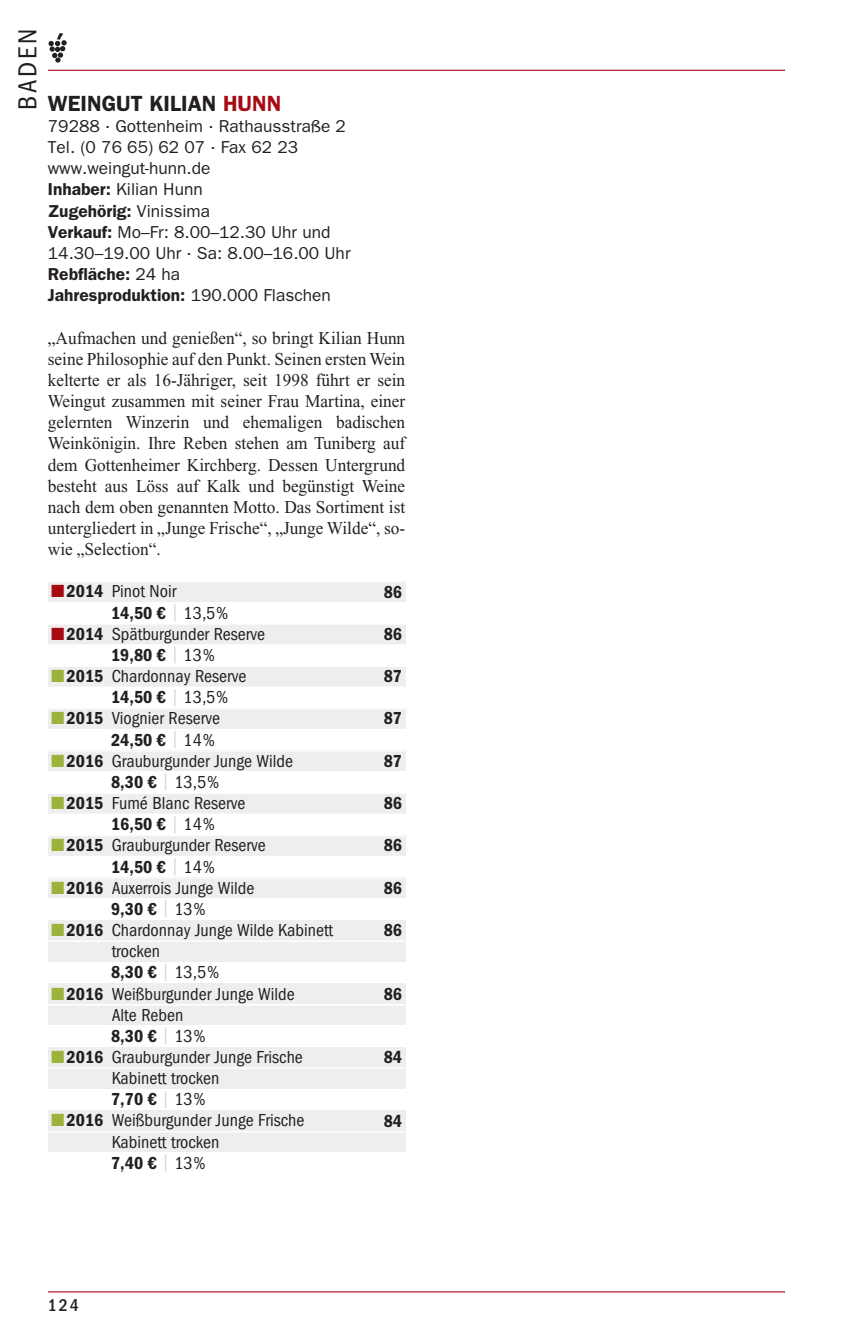
<style>
.page{position:relative;width:868px;height:1340px;background:#fff}
.page>*{position:absolute;margin:0;border:0;box-sizing:border-box;transform-origin:0 0}
.t1{font:condensed 27px "Franklin Gothic LT";letter-spacing:.1em;color:#231f20}
._03_Weingut{font:600 22.05px "Franklin Gothic LT";color:#231f20}
._07_Lauftext_einzeln{font:18px/21.2px "Times New Roman PS Pro Grk";color:#231f20;text-align:justify;scale:.96 1}
.t2{font:condensed 18px "Franklin Gothic LT";color:#231f20}
._09_Preis{font:600 condensed 18px "Franklin Gothic LT";color:#231f20}
._08_Bewertung{font:600 condensed 18px "Franklin Gothic LT";color:#231f20}
.t3{font:500 condensed 17.55px "Franklin Gothic LT";color:#231f20}
._04_Adresse{font:17.32px "Franklin Gothic LT";color:#231f20}
._04_Verkauf{font:17.32px/21.2px "Franklin Gothic LT";color:#231f20}
._04_Jahresproduktion{font:600 17.32px "Franklin Gothic LT";color:#231f20}
._04_Verbaende{font:600 17.32px "Franklin Gothic LT";color:#231f20}
._04_Inhaber{font:17.32px "Franklin Gothic LT";color:#231f20}
._04_Rebflaeche{font:600 17.32px "Franklin Gothic LT";color:#231f20}
.s1{color:#a70a12}
.s2{font-weight:600}
.s3{font-weight:400}
.s4{font-weight:400;font-size:16.88px;color:#d1d2d4}
.s5{color:#9bb33b}
</style>
<div class="page">
<hr style="left:48px;top:70px;width:736px;height:1px;background:#a70a12">
<div style="left:48px;top:581px;width:357px;height:21px;background:#eeeeef"></div>
<hr style="left:48px;top:581px;width:357px;height:1px;background:#fff">
<div style="left:48px;top:623px;width:357px;height:21px;background:#eeeeef"></div>
<hr style="left:48px;top:623px;width:357px;height:1px;background:#fff">
<div style="left:48px;top:666px;width:357px;height:20px;background:#eeeeef"></div>
<hr style="left:48px;top:666px;width:357px;height:1px;background:#fff">
<div style="left:48px;top:708px;width:357px;height:21px;background:#eeeeef"></div>
<hr style="left:48px;top:708px;width:357px;height:1px;background:#fff">
<div style="left:48px;top:750px;width:357px;height:21px;background:#eeeeef"></div>
<hr style="left:48px;top:750px;width:357px;height:1px;background:#fff">
<div style="left:48px;top:793px;width:357px;height:20px;background:#eeeeef"></div>
<hr style="left:48px;top:793px;width:357px;height:1px;background:#fff">
<div style="left:48px;top:835px;width:357px;height:21px;background:#eeeeef"></div>
<hr style="left:48px;top:835px;width:357px;height:1px;background:#fff">
<div style="left:48px;top:877px;width:357px;height:21px;background:#eeeeef"></div>
<hr style="left:48px;top:877px;width:357px;height:1px;background:#fff">
<div style="left:48px;top:920px;width:357px;height:41px;background:#eeeeef"></div>
<hr style="left:48px;top:940px;width:357px;height:1px;background:#fff">
<hr style="left:48px;top:941px;width:357px;height:1px;background:#fff">
<div style="left:48px;top:983px;width:357px;height:42px;background:#eeeeef"></div>
<hr style="left:48px;top:1004px;width:357px;height:1px;background:#fff">
<div style="left:48px;top:1046px;width:357px;height:42px;background:#eeeeef"></div>
<hr style="left:48px;top:1067px;width:357px;height:1px;background:#fff">
<hr style="left:48px;top:1068px;width:357px;height:1px;background:#fff">
<div style="left:48px;top:1110px;width:357px;height:42px;background:#eeeeef"></div>
<hr style="left:48px;top:1130px;width:357px;height:1px;background:#fff">
<hr style="left:48px;top:1131px;width:357px;height:1px;background:#fff">
<svg style="left:48px;top:33px;width:19px;height:30px"></svg>
<hr style="left:48px;top:1291px;width:736px;height:1px;background:#a70a12">
<h1 class="t1" style="left:12px;top:110px;width:79px;rotate:-90deg">Baden</h1>
<p class="_03_Weingut" style="left:48px;top:90px;width:235px">WEINGUT KILIAN <span class="s1">HUNN</span></p>
<p class="_04_Adresse" style="left:48px;top:116px;width:299px">79288 · Gottenheim · Rathausstraße 2</p>
<p class="_04_Adresse" style="left:48px;top:137px;width:252px">Tel. (0 76 65) 62 07 · Fax 62 23</p>
<p class="_04_Adresse" style="left:48px;top:158px;width:164px">www.weingut-hunn.de</p>
<p class="_04_Inhaber" style="left:48px;top:180px;width:156px"><span class="s2">Inhaber:</span> Kilian Hunn</p>
<p class="_04_Verbaende" style="left:48px;top:200px;width:164px">Zugehörig: <span class="s3">Vinissima</span></p>
<p class="_04_Verkauf" style="left:48px;top:221px;width:304px"><span class="s2">Verkauf:</span> Mo–Fr: 8.00–12.30 Uhr und<br>14.30–19.00 Uhr · Sa: 8.00–16.00 Uhr</p>
<p class="_04_Rebflaeche" style="left:48px;top:264px;width:134px">Rebfläche: <span class="s3">24 ha</span></p>
<p class="_04_Jahresproduktion" style="left:48px;top:285px;width:284px">Jahresproduktion: <span class="s3">190.000 Flaschen</span></p>
<p class="_07_Lauftext_einzeln" style="left:48px;top:327px;width:374px">„Aufmachen und genießen“, so bringt Kilian Hunn seine Philosophie auf den Punkt. Seinen ersten Wein kelterte er als 16-Jähriger, seit 1998 führt er sein Weingut zusammen mit seiner Frau Martina, einer gelernten Winzerin und ehemaligen badischen Weinkönigin. Ihre Reben stehen am Tuniberg auf dem Gottenheimer Kirchberg. Dessen Untergrund besteht aus Löss auf Kalk und begünstigt Weine nach dem oben genannten Motto. Das Sortiment ist untergliedert in „Junge Frische“, „Junge Wilde“, so&shy;wie „Selection“.</p>
<p class="t2" style="left:51px;top:581px;width:127px"><span class="s1">■</span><span class="s2">2014</span> Pinot Noir</p>
<p class="_08_Bewertung" style="left:383px;top:581px;width:20px">86</p>
<p class="_09_Preis" style="left:111px;top:602px;width:119px">14,50 € <span class="s4">|</span> <span class="s3">13,5%</span></p>
<p class="t2" style="left:51px;top:623px;width:216px"><span class="s1">■</span><span class="s2">2014</span> Spätburgunder Reserve</p>
<p class="_08_Bewertung" style="left:383px;top:623px;width:20px">86</p>
<p class="_09_Preis" style="left:111px;top:644px;width:105px">19,80 € <span class="s4">|</span> <span class="s3">13%</span></p>
<p class="t2" style="left:51px;top:666px;width:197px"><span class="s5">■</span><span class="s2">2015</span> Chardonnay Reserve</p>
<p class="_08_Bewertung" style="left:383px;top:666px;width:20px">87</p>
<p class="_09_Preis" style="left:111px;top:687px;width:119px">14,50 € <span class="s4">|</span> <span class="s3">13,5%</span></p>
<p class="t2" style="left:51px;top:708px;width:171px"><span class="s5">■</span><span class="s2">2015</span> Viognier Reserve</p>
<p class="_08_Bewertung" style="left:383px;top:708px;width:20px">87</p>
<p class="_09_Preis" style="left:111px;top:729px;width:105px">24,50 € <span class="s4">|</span> <span class="s3">14%</span></p>
<p class="t2" style="left:51px;top:750px;width:243px"><span class="s5">■</span><span class="s2">2016</span> Grauburgunder Junge Wilde</p>
<p class="_08_Bewertung" style="left:383px;top:750px;width:20px">87</p>
<p class="_09_Preis" style="left:111px;top:771px;width:110px">8,30 € <span class="s4">|</span> <span class="s3">13,5%</span></p>
<p class="t2" style="left:51px;top:793px;width:196px"><span class="s5">■</span><span class="s2">2015</span> Fumé Blanc Reserve</p>
<p class="_08_Bewertung" style="left:383px;top:792px;width:20px">86</p>
<p class="_09_Preis" style="left:111px;top:814px;width:105px">16,50 € <span class="s4">|</span> <span class="s3">14%</span></p>
<p class="t2" style="left:51px;top:835px;width:216px"><span class="s5">■</span><span class="s2">2015</span> Grauburgunder Reserve</p>
<p class="_08_Bewertung" style="left:383px;top:835px;width:20px">86</p>
<p class="_09_Preis" style="left:111px;top:856px;width:105px">14,50 € <span class="s4">|</span> <span class="s3">14%</span></p>
<p class="t2" style="left:51px;top:877px;width:205px"><span class="s5">■</span><span class="s2">2016</span> Auxerrois Junge Wilde</p>
<p class="_08_Bewertung" style="left:383px;top:877px;width:20px">86</p>
<p class="_09_Preis" style="left:111px;top:898px;width:96px">9,30 € <span class="s4">|</span> <span class="s3">13%</span></p>
<p class="t2" style="left:51px;top:920px;width:283px"><span class="s5">■</span><span class="s2">2016</span> Chardonnay Junge Wilde Kabinett</p>
<p class="_08_Bewertung" style="left:383px;top:919px;width:20px">86</p>
<p class="t2" style="left:112px;top:941px;width:50px">trocken</p>
<p class="_09_Preis" style="left:111px;top:962px;width:110px">8,30 € <span class="s4">|</span> <span class="s3">13,5%</span></p>
<p class="t2" style="left:51px;top:983px;width:245px"><span class="s5">■</span><span class="s2">2016</span> Weißburgunder Junge Wilde</p>
<p class="_08_Bewertung" style="left:383px;top:983px;width:20px">86</p>
<p class="t2" style="left:112px;top:1004px;width:73px">Alte Reben</p>
<p class="_09_Preis" style="left:111px;top:1025px;width:96px">8,30 € <span class="s4">|</span> <span class="s3">13%</span></p>
<p class="t2" style="left:51px;top:1046px;width:253px"><span class="s5">■</span><span class="s2">2016</span> Grauburgunder Junge Frische</p>
<p class="_08_Bewertung" style="left:383px;top:1046px;width:20px">84</p>
<p class="t2" style="left:112px;top:1068px;width:109px">Kabinett trocken</p>
<p class="_09_Preis" style="left:111px;top:1089px;width:96px">7,70 € <span class="s4">|</span> <span class="s3">13%</span></p>
<p class="t2" style="left:51px;top:1110px;width:255px"><span class="s5">■</span><span class="s2">2016</span> Weißburgunder Junge Frische</p>
<p class="_08_Bewertung" style="left:383px;top:1110px;width:20px">84</p>
<p class="t2" style="left:112px;top:1131px;width:109px">Kabinett trocken</p>
<p class="_09_Preis" style="left:111px;top:1152px;width:96px">7,40 € <span class="s4">|</span> <span class="s3">13%</span></p>
<p class="t3" style="left:48px;top:1294px;width:32px">124</p>
</div>
